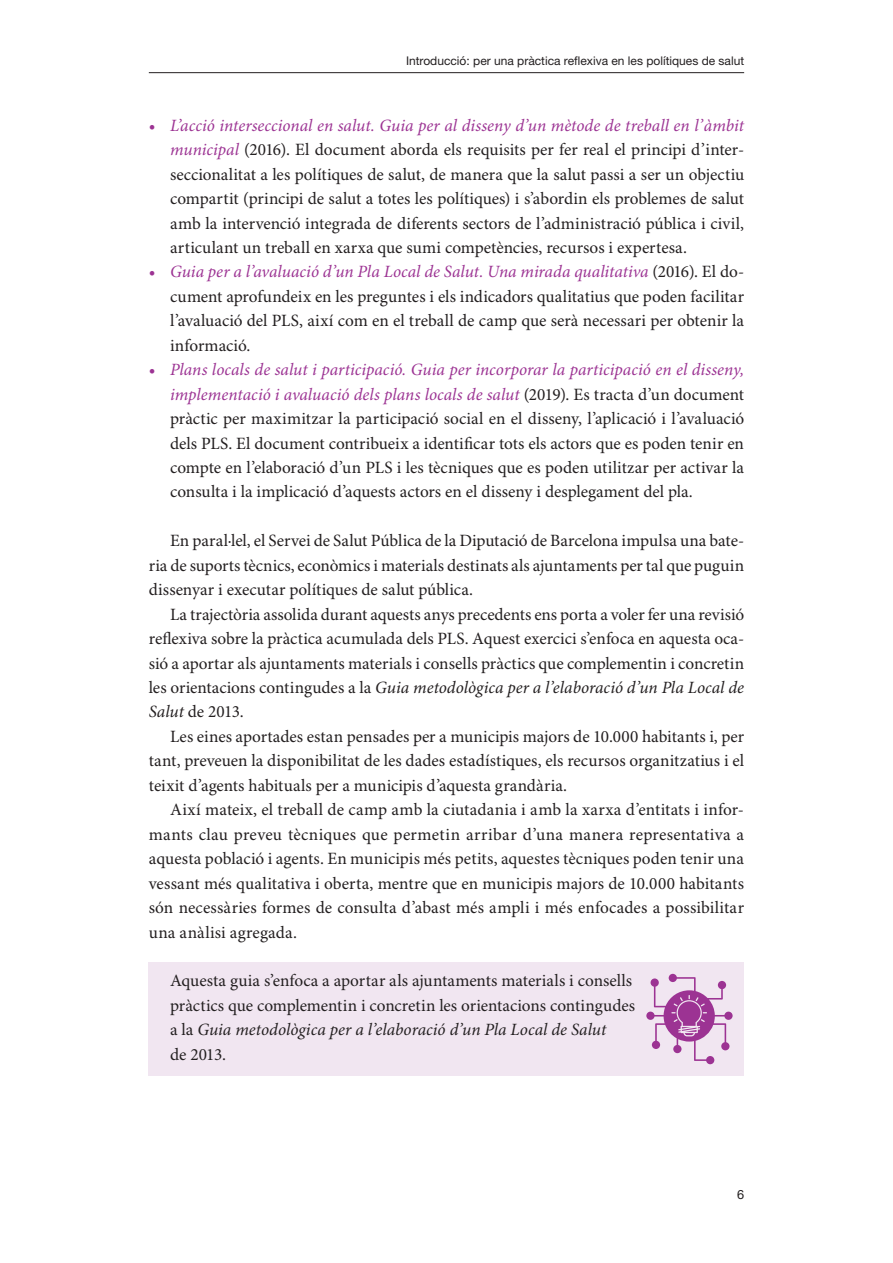
<style>
.page{position:relative;width:893px;height:1263px;background:#fff}
.page>*{position:absolute;margin:0;border:0;box-sizing:border-box;transform-origin:0 0}
.t1{font:17.25px/24.5px "Minion Pro";letter-spacing:-.005em;color:#231f20;text-align:justify}
.t2{font:12.75px "Helvetica Neue LT Std";color:#231f20}
.t3{font:12px "Helvetica Neue LT Std";color:#231f20}
.s1{color:#9c3393}
.s2{font-style:italic;color:#9c3393}
.s3{font-style:italic}
</style>
<div class="page">
<hr style="left:149px;top:72px;width:595px;height:1px;background:#231f20">
<div style="left:149px;top:962px;width:595px;height:114px;background:#f1e6f1"></div>
<svg style="left:646px;top:974px;width:87px;height:90px"></svg>
<p class="t3" style="left:406px;top:53px;width:340px">Introducció: per una pràctica reflexiva en les polítiques de salut</p>
<p class="t1" style="left:170px;top:114px;width:576px;text-indent:-21px"><span class="s1">•</span> <span class="s2">L’acció interseccional en salut. Guia per al disseny d’un mètode de treball en l’àmbit municipal</span> (2016). El document aborda els requisits per fer real el principi d’inter&shy;seccionalitat a les polítiques de salut, de manera que la salut passi a ser un objectiu compartit (principi de salut a totes les polítiques) i s’abordin els problemes de salut amb la intervenció integrada de diferents sectors de l’administració pública i civil, articulant un treball en xarxa que sumi competències, recursos i expertesa.</p>
<p class="t1" style="left:170px;top:260px;width:576px;text-indent:-21px"><span class="s1">•</span> <span class="s2">Guia per a l’avaluació d’un Pla Local de Salut. Una mirada qualitativa</span> (2016). El do&shy;cument aprofundeix en les preguntes i els indicadors qualitatius que poden facilitar l’avaluació del PLS, així com en el treball de camp que serà necessari per obtenir la informació.</p>
<p class="t1" style="left:170px;top:358px;width:576px;text-indent:-21px"><span class="s1">•</span> <span class="s2">Plans locals de salut i participació. Guia per incorporar la participació en el disseny, implementació i avaluació dels plans locals de salut</span> (2019). Es tracta d’un document pràctic per maximitzar la participació social en el disseny, l’aplicació i l’avaluació dels PLS. El document contribueix a identificar tots els actors que es poden tenir en compte en l’elaboració d’un PLS i les tècniques que es poden utilitzar per activar la consulta i la implicació d’aquests actors en el disseny i desplegament del pla.</p>
<p class="t1" style="left:149px;top:529px;width:597px;text-indent:21px">En paral·lel, el Servei de Salut Pública de la Diputació de Barcelona impulsa una bate&shy;ria de suports tècnics, econòmics i materials destinats als ajuntaments per tal que puguin dissenyar i executar polítiques de salut pública.</p>
<p class="t1" style="left:149px;top:603px;width:597px;text-indent:21px">La trajectòria assolida durant aquests anys precedents ens porta a voler fer una revisió reflexiva sobre la pràctica acumulada dels PLS. Aquest exercici s’enfoca en aquesta oca&shy;sió a aportar als ajuntaments materials i consells pràctics que complementin i concretin les orientacions contingudes a la <span class="s3">Guia metodològica per a l’elaboració d’un Pla Local de Salut</span> de 2013.</p>
<p class="t1" style="left:149px;top:725px;width:597px;text-indent:21px">Les eines aportades estan pensades per a municipis majors de 10.000 habitants i, per tant, preveuen la disponibilitat de les dades estadístiques, els recursos organitzatius i el teixit d’agents habituals per a municipis d’aquesta grandària.</p>
<p class="t1" style="left:149px;top:798px;width:597px;text-indent:21px">Així mateix, el treball de camp amb la ciutadania i amb la xarxa d’entitats i infor&shy;mants clau preveu tècniques que permetin arribar d’una manera representativa a aquesta població i agents. En municipis més petits, aquestes tècniques poden tenir una vessant més qualitativa i oberta, mentre que en municipis majors de 10.000 habitants són necessàries formes de consulta d’abast més ampli i més enfocades a possibilitar una anàlisi agregada.</p>
<p class="t1" style="left:170px;top:969px;width:467px;text-align:left">Aquesta guia s’enfoca a aportar als ajuntaments materials i consells pràctics que complementin i concretin les orientacions contingudes a la <span class="s3">Guia metodològica per a l’elaboració d’un Pla Local de Salut<br></span>de 2013.</p>
<p class="t2" style="left:737px;top:1186px;width:9px">6</p>
</div>
